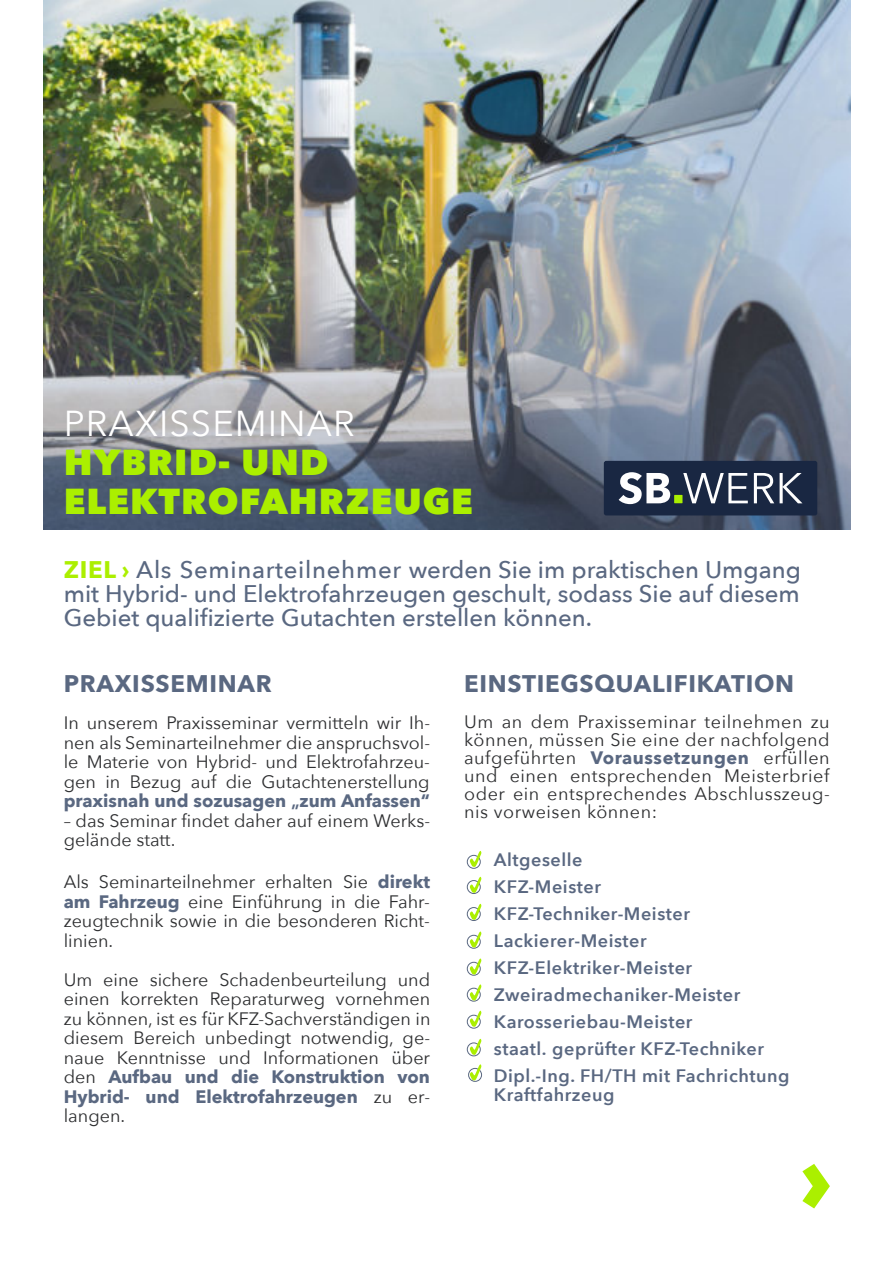
<style>
.page{position:relative;width:894px;height:1263px;background:#fff}
.page>*{position:absolute;margin:0;border:0;box-sizing:border-box;transform-origin:0 0}
.t1{font:800 36px/39px "Avenir Next";letter-spacing:.03em;color:#abef00}
.t2{font:36px "Avenir Next";letter-spacing:.03em;color:#fff}
.t3{font:500 24px/24px "Avenir Next";color:#5a6881;text-align:justify}
.t4{font:700 24px "Avenir Next";letter-spacing:.03em;color:#5a6881}
.t5{font:18px/19.5px "Avenir Next";color:#2d2e30;text-align:justify}
.t6{font:600 18px/27px "Avenir Next";letter-spacing:.03em;color:#5a6881}
.s1{font-weight:700;color:#abef00}
.s2{font-weight:700;color:#5a6881}
.s3{font-weight:600;color:#5a6881}
</style>
<div class="page">
<img style="left:43px;top:0;width:807px;height:529px">
<div style="left:466px;top:855px;width:14px;height:14px;border:1px solid #5a6881;border-radius:50%"></div>
<div style="left:466px;top:880px;width:14px;height:14px;border:1px solid #5a6881;border-radius:50%"></div>
<div style="left:466px;top:907px;width:14px;height:14px;border:1px solid #5a6881;border-radius:50%"></div>
<div style="left:466px;top:935px;width:14px;height:14px;border:1px solid #5a6881;border-radius:50%"></div>
<div style="left:466px;top:962px;width:14px;height:14px;border:1px solid #5a6881;border-radius:50%"></div>
<div style="left:466px;top:988px;width:14px;height:14px;border:1px solid #5a6881;border-radius:50%"></div>
<div style="left:466px;top:1015px;width:14px;height:14px;border:1px solid #5a6881;border-radius:50%"></div>
<svg style="left:802px;top:1164px;width:27px;height:44px"></svg>
<svg style="left:469px;top:851px;width:12px;height:16px"></svg>
<svg style="left:469px;top:877px;width:12px;height:16px"></svg>
<svg style="left:469px;top:904px;width:12px;height:16px"></svg>
<svg style="left:469px;top:931px;width:12px;height:16px"></svg>
<svg style="left:469px;top:958px;width:12px;height:16px"></svg>
<svg style="left:469px;top:984px;width:12px;height:16px"></svg>
<div style="left:468px;top:1068px;width:14px;height:14px;border:1px solid #5a6881;border-radius:50%"></div>
<svg style="left:469px;top:1011px;width:12px;height:16px"></svg>
<div style="left:466px;top:1042px;width:14px;height:14px;border:1px solid #5a6881;border-radius:50%"></div>
<svg style="left:469px;top:1039px;width:12px;height:16px"></svg>
<svg style="left:469px;top:1064px;width:12px;height:16px"></svg>
<div style="left:603px;top:461px;width:214px;height:54px;background:#192742;border-radius:2px"></div>
<svg style="left:683px;top:473px;width:119px;height:30px"></svg>
<svg style="left:618px;top:472px;width:52px;height:32px"></svg>
<div style="left:674px;top:495px;width:8px;height:8px;background:#aaef01"></div>
<h1 class="t2" style="left:64px;top:400px;width:292px">PRAXISSEMINAR</h1>
<h1 class="t1" style="left:64px;top:444px;width:410px">HYBRID- UND<br>ELEKTROFAHRZEUGE</h1>
<h2 class="t3" style="left:64px;top:558px;width:738px"><span class="s1">ZIEL ›</span> Als Seminarteilnehmer werden Sie im praktischen Umgang mit Hybrid- und Elektrofahrzeugen geschult, sodass Sie auf diesem Gebiet qualifizierte Gutachten erstellen können.</h2>
<h2 class="t4" style="left:64px;top:668px;width:209px">PRAXISSEMINAR</h2>
<p class="t5" style="left:64px;top:714px;width:368px">In unserem Praxisseminar vermitteln wir Ih&shy;nen als Seminarteilnehmer die anspruchsvol&shy;le Materie von Hybrid- und Elektrofahrzeu&shy;gen in Bezug auf die Gutachtenerstellung <span class="s2">praxisnah und sozusagen</span> <span class="s3">„</span><span class="s2">zum Anfassen“</span></p>
<p class="t5" style="left:64px;top:811px;width:368px">– das Seminar findet daher auf einem Werks&shy;gelände statt.</p>
<p class="t5" style="left:64px;top:873px;width:368px">Als Seminarteilnehmer erhalten Sie <span class="s2">direkt am Fahrzeug</span> eine Einführung in die Fahr&shy;zeugtechnik sowie in die besonderen Richt&shy;linien.</p>
<p class="t5" style="left:64px;top:970px;width:368px">Um eine sichere Schadenbeurteilung und einen korrekten Reparaturweg vornehmen zu können, ist es für KFZ-Sachverständigen in diesem Bereich unbedingt notwendig, ge&shy;naue Kenntnisse und Informationen über den <span class="s2">Aufbau und die Konstruktion von Hybrid- und Elektrofahrzeugen</span> zu er&shy;langen.</p>
<h2 class="t4" style="left:464px;top:668px;width:331px">EINSTIEGSQUALIFIKATION</h2>
<p class="t5" style="left:464px;top:713px;width:367px;line-height:18px">Um an dem Praxisseminar teilnehmen zu können, müssen Sie eine der nachfolgend aufgeführten <span class="s2">Voraussetzungen</span> erfüllen und einen entsprechenden Meisterbrief oder ein entsprechendes Abschlusszeug&shy;nis vorweisen können:</p>
<p class="t6" style="left:493px;top:847px;width:297px">Altgeselle<br>KFZ-Meister<br>KFZ-Techniker-Meister<br>Lackierer-Meister<br>KFZ-Elektriker-Meister<br>Zweiradmechaniker-Meister<br>Karosseriebau-Meister<br>staatl. geprüfter KFZ-Techniker<br>Dipl.-Ing. FH/TH mit Fachrichtung</p>
<p class="t6" style="left:493px;top:1082px;width:122px">Kraftfahrzeug</p>
</div>
